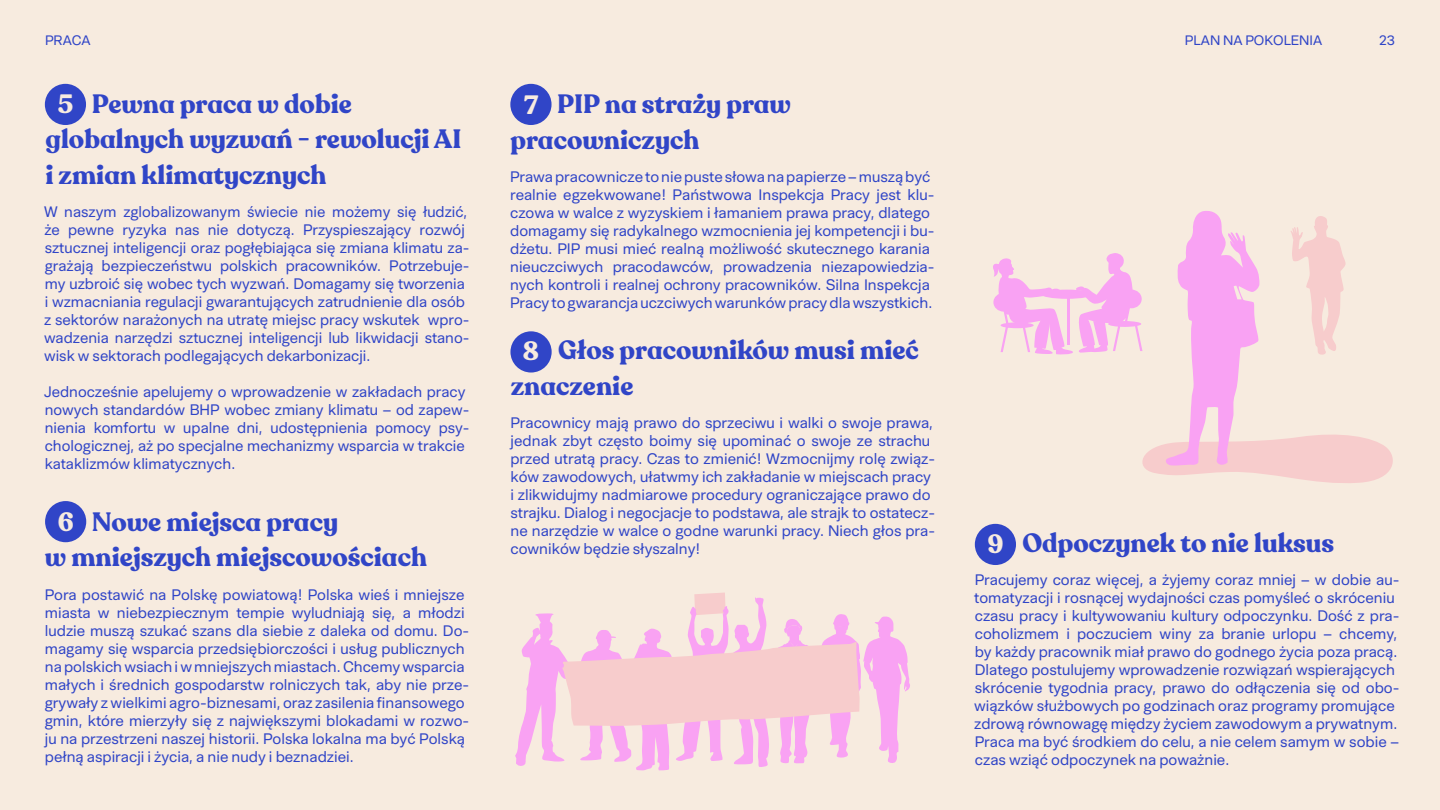
<style>
.page{position:relative;width:1440px;height:810px;background:#f7ebdf}
.page>*{position:absolute;margin:0;border:0;box-sizing:border-box;transform-origin:0 0}
.t1{font:700 26.25px/36px "Recoleta Alt";color:#3045c7}
.t2{font:700 26.25px "Recoleta Alt";color:#f7ebdf}
.t3{font:100 15px/18px "Abacaxi Latin VF";color:#3045c7}
.t4{font:100 13.5px "Abacaxi Latin VF";color:#3045c7}
.s1{color:#f7ebdf}
</style>
<div class="page">
<svg style="left:993px;top:211px;width:400px;height:272px"></svg>
<svg style="left:515px;top:593px;width:395px;height:177px"></svg>
<div style="left:510px;top:331px;width:42px;height:42px;background:#3045c7;border-radius:50%"></div>
<div style="left:975px;top:524px;width:41px;height:41px;background:#3045c7;border-radius:50%"></div>
<div style="left:510px;top:84px;width:42px;height:41px;background:#3045c7;border-radius:50%"></div>
<div style="left:45px;top:501px;width:41px;height:41px;background:#3045c7;border-radius:50%"></div>
<div style="left:45px;top:84px;width:41px;height:41px;background:#3045c7;border-radius:50%"></div>
<p class="t4" style="left:45px;top:33px;width:47px">PRACA</p>
<p class="t4" style="left:1185px;top:33px;width:139px">PLAN NA POKOLENIA</p>
<p class="t4" style="left:1379px;top:33px;width:17px">23</p>
<h1 class="t1" style="left:45px;top:87px;width:418px;line-height:35.2px;text-indent:12px"><span class="s1">5</span> Pewna praca w dobie globalnych wyzwań - rewolucji AI i zmian klimatycznych</h1>
<p class="t3" style="left:44px;top:203px;width:427px">W naszym zglobalizowanym świecie nie możemy się łudzić, że pewne ryzyka nas nie dotyczą. Przyspieszający rozwój sztucznej inteligencji oraz pogłębiająca się zmiana klimatu za&shy;grażają bezpieczeństwu polskich pracowników. Potrzebuje&shy;my uzbroić się wobec tych wyzwań. Domagamy się tworzenia i wzmacniania regulacji gwarantujących zatrudnienie dla osób z sektorów narażonych na utratę miejsc pracy wskutek wpro&shy;wadzenia narzędzi sztucznej inteligencji lub likwidacji stano&shy;wisk w sektorach podlegających dekarbonizacji.</p>
<p class="t3" style="left:44px;top:383px;width:427px">Jednocześnie apelujemy o wprowadzenie w zakładach pracy nowych standardów BHP wobec zmiany klimatu – od zapew&shy;nienia komfortu w upalne dni, udostępnienia pomocy psy&shy;chologicznej, aż po specjalne mechanizmy wsparcia w trakcie kataklizmów klimatycznych.</p>
<h1 class="t1" style="left:45px;top:504px;width:384px;text-indent:47px">Nowe miejsca pracy<br>w mniejszych miejscowościach</h1>
<p class="t3" style="left:45px;top:585px;width:426px">Pora postawić na Polskę powiatową! Polska wieś i mniejsze miasta w niebezpiecznym tempie wyludniają się, a młodzi ludzie muszą szukać szans dla siebie z daleka od domu. Do&shy;magamy się wsparcia przedsiębiorczości i usług publicznych na polskich wsiach i w mniejszych miastach. Chcemy wsparcia małych i średnich gospodarstw rolniczych tak, aby nie prze&shy;grywały z wielkimi agro-biznesami, oraz zasilenia finansowego gmin, które mierzyły się z największymi blokadami w rozwo&shy;ju na przestrzeni naszej historii. Polska lokalna ma być Polską pełną aspiracji i życia, a nie nudy i beznadziei.</p>
<h1 class="t2" style="left:58px;top:505px;width:18px">6</h1>
<h1 class="t1" style="left:511px;top:87px;width:282px;text-indent:47px">PIP na straży praw pracowniczych</h1>
<p class="t3" style="left:510px;top:168px;width:426px">Prawa pracownicze to nie puste słowa na papierze – muszą być realnie egzekwowane! Państwowa Inspekcja Pracy jest klu&shy;czowa w walce z wyzyskiem i łamaniem prawa pracy, dlatego domagamy się radykalnego wzmocnienia jej kompetencji i bu&shy;dżetu. PIP musi mieć realną możliwość skutecznego karania nieuczciwych pracodawców, prowadzenia niezapowiedzia&shy;nych kontroli i realnej ochrony pracowników. Silna Inspekcja Pracy to gwarancja uczciwych warunków pracy dla wszystkich.</p>
<h1 class="t2" style="left:524px;top:88px;width:16px">7</h1>
<h1 class="t1" style="left:511px;top:333px;width:410px;text-indent:47px">Głos pracowników musi mieć znaczenie</h1>
<p class="t3" style="left:510px;top:414px;width:426px">Pracownicy mają prawo do sprzeciwu i walki o swoje prawa, jednak zbyt często boimy się upominać o swoje ze strachu przed utratą pracy. Czas to zmienić! Wzmocnijmy rolę związ&shy;ków zawodowych, ułatwmy ich zakładanie w miejscach pracy i zlikwidujmy nadmiarowe procedury ograniczające prawo do strajku. Dialog i negocjacje to podstawa, ale strajk to ostatecz&shy;ne narzędzie w walce o godne warunki pracy. Niech głos pra&shy;cowników będzie słyszalny!</p>
<h1 class="t2" style="left:523px;top:334px;width:18px">8</h1>
<h1 class="t1" style="left:1022px;top:526px;width:313px">Odpoczynek to nie luksus</h1>
<p class="t3" style="left:974px;top:571px;width:427px">Pracujemy coraz więcej, a żyjemy coraz mniej – w dobie au&shy;tomatyzacji i rosnącej wydajności czas pomyśleć o skróceniu czasu pracy i kultywowaniu kultury odpoczynku. Dość z pra&shy;coholizmem i poczuciem winy za branie urlopu – chcemy, by każdy pracownik miał prawo do godnego życia poza pracą.<br>Dlatego postulujemy wprowadzenie rozwiązań wspierających skrócenie tygodnia pracy, prawo do odłączenia się od obo&shy;wiązków służbowych po godzinach oraz programy promujące zdrową równowagę między życiem zawodowym a prywatnym.<br>Praca ma być środkiem do celu, a nie celem samym w sobie – czas wziąć odpoczynek na poważnie.</p>
<h1 class="t2" style="left:987px;top:527px;width:18px">9</h1>
</div>
